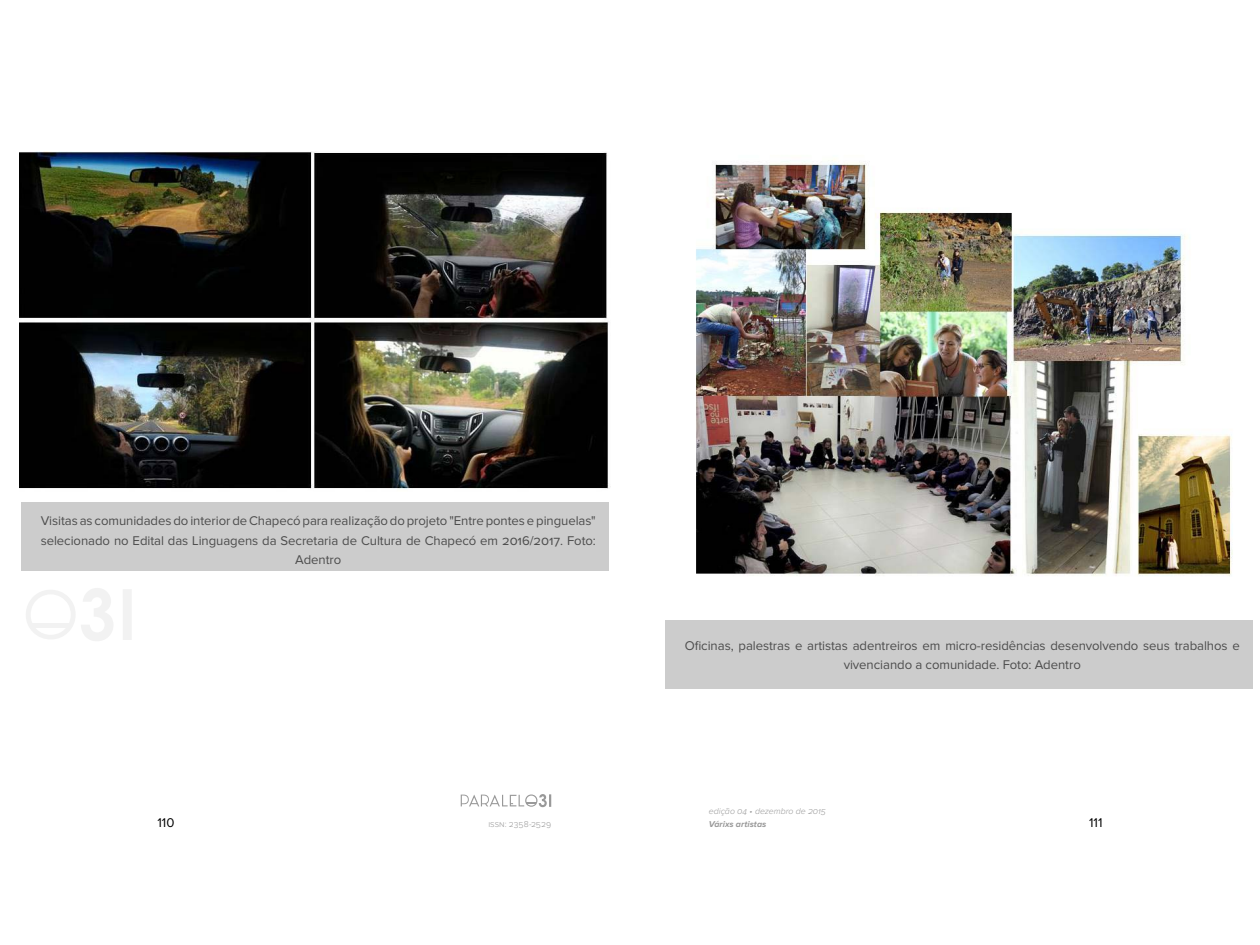
<style>
.page{position:relative;width:1260px;height:945px;background:#fff}
.page>*{position:absolute;margin:0;border:0;box-sizing:border-box;transform-origin:0 0}
.t1{font:13.12px/19.7px "Proxima Nova";letter-spacing:-.005em;color:#4d4d4d;text-align:center}
.t2{font:13.12px "Proxima Nova";color:#000}
.t3{font:italic 300 8.75px "Proxima Nova";color:#999}
.t4{font:300 8.75px "Proxima Nova";letter-spacing:.005em;color:#999}
.t5{font:italic 700 8.75px "Proxima Nova";letter-spacing:.005em;color:#999}
</style>
<div class="page">
<svg style="left:123px;top:589px;width:8px;height:51px"></svg>
<svg style="left:26px;top:588px;width:87px;height:53px"></svg>
<svg style="left:461px;top:794px;width:90px;height:13px"></svg>
<img style="left:19px;top:152px;width:592px;height:337px">
<div style="left:21px;top:502px;width:588px;height:69px;background:#ccc"></div>
<div style="left:665px;top:620px;width:588px;height:69px;background:#ccc"></div>
<img style="left:696px;top:159px;width:537px;height:417px">
<p class="t1" style="left:41px;top:511px;width:557px">Visitas as comunidades do interior de Chapecó para realização do projeto "Entre pontes e pinguelas" selecionado no Edital das Linguagens da Secretaria de Cultura de Chapecó em 2016/2017. Foto:<br>Adentro</p>
<p class="t1" style="left:685px;top:636px;width:557px">Oficinas, palestras e artistas adentreiros em micro-residências desenvolvendo seus trabalhos e vivenciando a comunidade. Foto: Adentro</p>
<p class="t3" style="left:709px;top:807px;width:119px">edição 04 • dezembro de 2015</p>
<p class="t2" style="left:158px;top:817px;width:18px">110</p>
<p class="t4" style="left:488px;top:820px;width:64px">issn: 2358-2529</p>
<p class="t5" style="left:709px;top:820px;width:59px">Várixs artistas</p>
<p class="t2" style="left:1089px;top:817px;width:15px">111</p>
</div>
